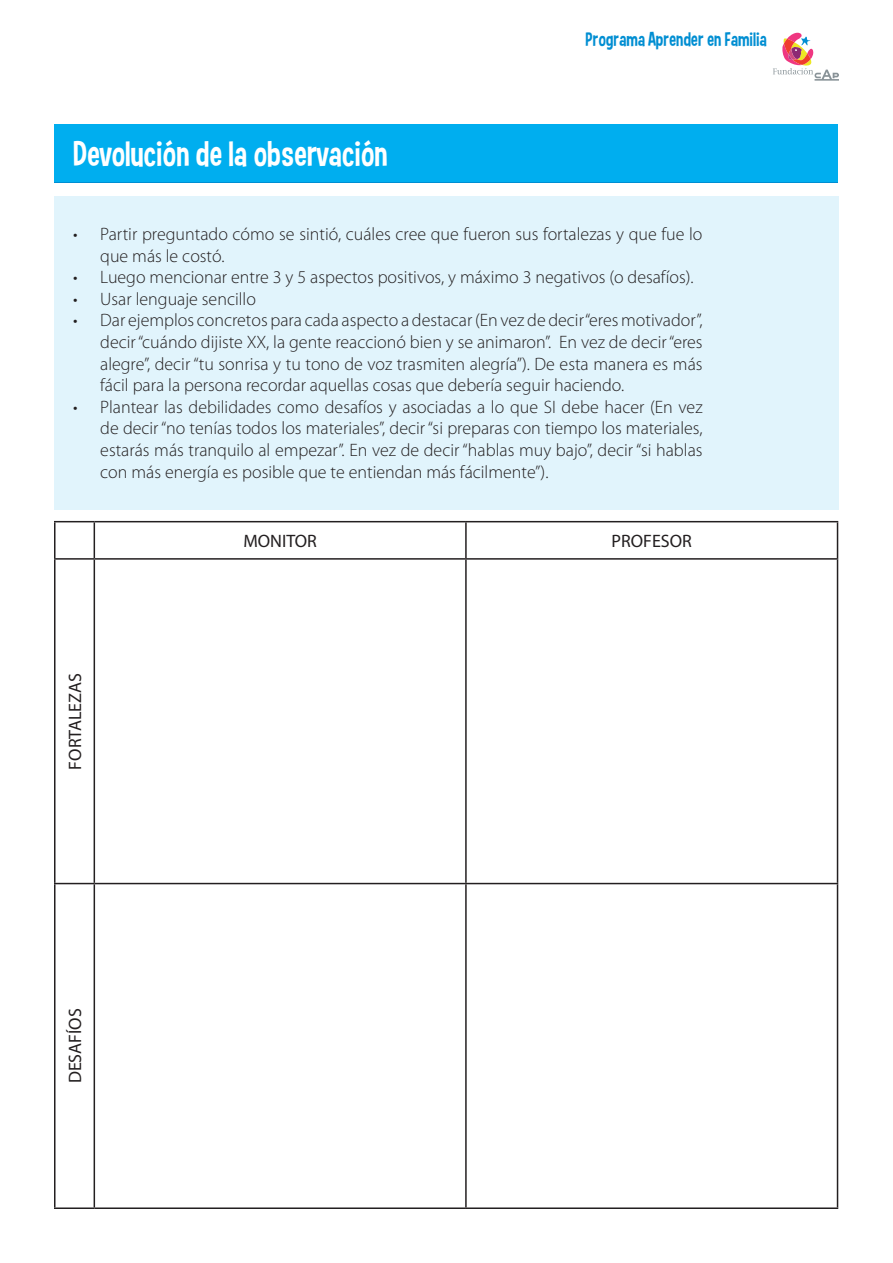
<style>
.page{position:relative;width:893px;height:1263px;background:#fff}
.page>*{position:absolute;margin:0;border:0;box-sizing:border-box;transform-origin:0 0}
.t1{font:36px "Curse Casual";color:#fff}
.t2{font:19.8px "Curse Casual";color:#008ed2}
.t3{font:300 18px/21.6px "Myriad Pro";color:#231f20;text-align:justify}
.t4{font:18px "Myriad Pro";color:#231f20}
</style>
<div class="page">
<svg style="left:773px;top:33px;width:66px;height:48px"></svg>
<div style="left:54px;top:125px;width:784px;height:57px;background:#00aeef"></div>
<div style="left:55px;top:197px;width:784px;height:313px;background:#e1f4fc"></div>
<hr style="left:54px;top:521px;width:40px;height:1px;background:#231f20">
<hr style="left:54px;top:522px;width:2px;height:36px;background:#231f20">
<hr style="left:94px;top:521px;width:372px;height:1px;background:#231f20">
<hr style="left:94px;top:522px;width:1px;height:36px;background:#231f20">
<hr style="left:466px;top:521px;width:372px;height:1px;background:#231f20">
<hr style="left:465px;top:522px;width:2px;height:36px;background:#231f20">
<hr style="left:837px;top:522px;width:1px;height:36px;background:#231f20">
<hr style="left:54px;top:558px;width:40px;height:2px;background:#231f20">
<hr style="left:54px;top:560px;width:2px;height:323px;background:#231f20">
<hr style="left:94px;top:558px;width:372px;height:2px;background:#231f20">
<hr style="left:94px;top:560px;width:1px;height:323px;background:#231f20">
<hr style="left:466px;top:558px;width:372px;height:2px;background:#231f20">
<hr style="left:465px;top:560px;width:2px;height:323px;background:#231f20">
<hr style="left:837px;top:560px;width:1px;height:323px;background:#231f20">
<hr style="left:54px;top:883px;width:40px;height:1px;background:#231f20">
<hr style="left:54px;top:884px;width:2px;height:323px;background:#231f20">
<hr style="left:94px;top:883px;width:372px;height:1px;background:#231f20">
<hr style="left:94px;top:884px;width:1px;height:323px;background:#231f20">
<hr style="left:466px;top:883px;width:372px;height:1px;background:#231f20">
<hr style="left:465px;top:884px;width:2px;height:323px;background:#231f20">
<hr style="left:837px;top:884px;width:1px;height:323px;background:#231f20">
<hr style="left:54px;top:1207px;width:40px;height:2px;background:#231f20">
<hr style="left:94px;top:1207px;width:372px;height:2px;background:#231f20">
<hr style="left:466px;top:1207px;width:372px;height:2px;background:#231f20">
<h1 class="t1" style="left:73px;top:132px;width:316px">Devolución de la observación</h1>
<p class="t2" style="left:585px;top:28px;width:183px">Programa Aprender en Familia</p>
<p class="t3" style="left:100px;top:223px;width:604px;text-indent:-27px">• Partir preguntado cómo se sintió, cuáles cree que fueron sus fortalezas y que fue lo que más le costó.</p>
<p class="t3" style="left:73px;top:266px;width:622px">• Luego mencionar entre 3 y 5 aspectos positivos, y máximo 3 negativos (o desafíos).</p>
<p class="t3" style="left:73px;top:288px;width:184px">• Usar lenguaje sencillo</p>
<p class="t3" style="left:100px;top:309px;width:604px;text-indent:-27px">• Dar ejemplos concretos para cada aspecto a destacar (En vez de decir “eres motivador”, decir “cuándo dijiste XX, la gente reaccionó bien y se animaron”. En vez de decir “eres alegre”, decir “tu sonrisa y tu tono de voz trasmiten alegría”). De esta manera es más fácil para la persona recordar aquellas cosas que debería seguir haciendo.</p>
<p class="t3" style="left:100px;top:396px;width:604px;text-indent:-27px">• Plantear las debilidades como desafíos y asociadas a lo que SI debe hacer (En vez de decir “no tenías todos los materiales”, decir “si preparas con tiempo los materiales, estarás más tranquilo al empezar”. En vez de decir “hablas muy bajo”, decir “si hablas con más energía es posible que te entiendan más fácilmente”).</p>
<p class="t4" style="left:64px;top:770px;width:98px;rotate:-90deg">FORTALEZAS</p>
<p class="t4" style="left:64px;top:1083px;width:77px;rotate:-90deg">DESAFÍOS</p>
<p class="t4" style="left:243px;top:530px;width:75px">MONITOR</p>
<p class="t4" style="left:612px;top:530px;width:82px">PROFESOR</p>
</div>
